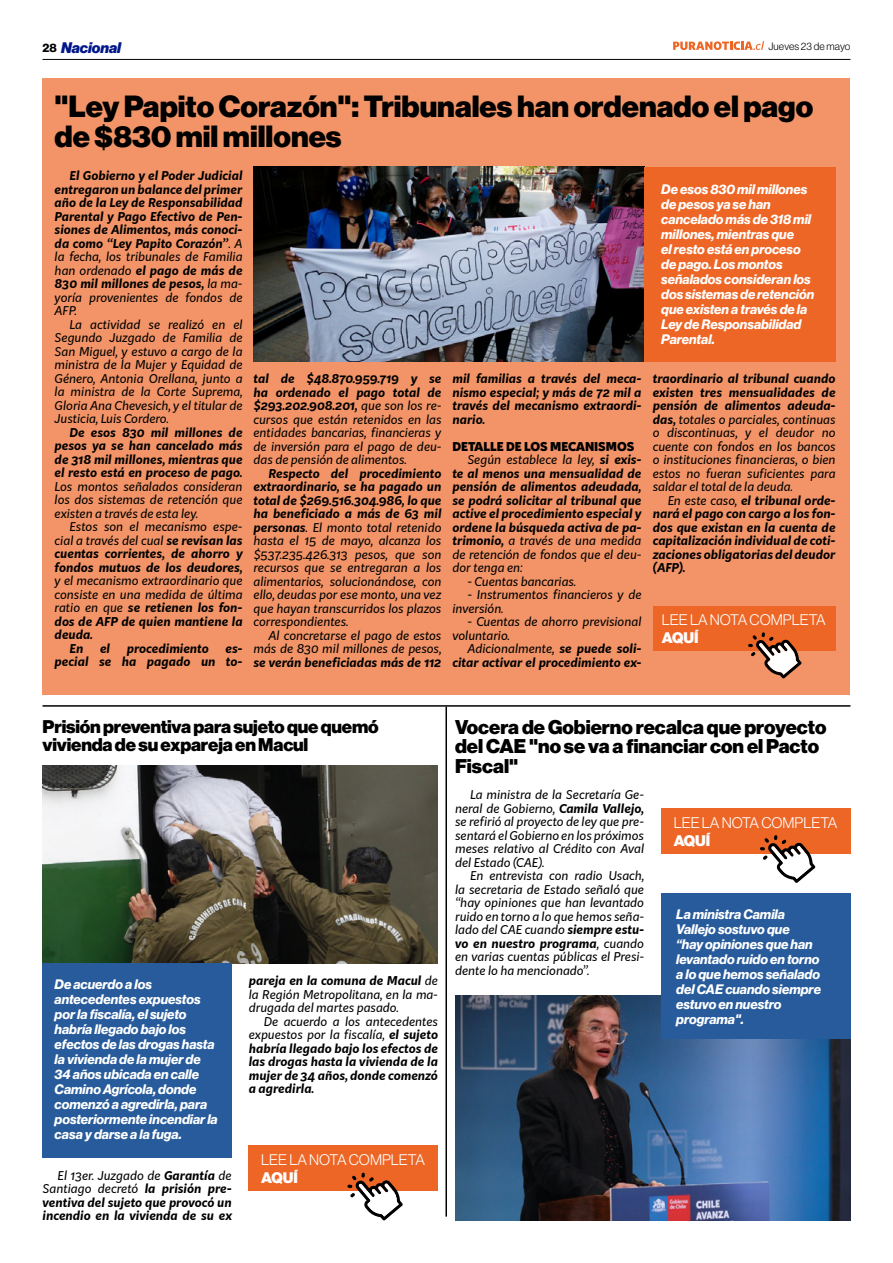
<style>
.page{position:relative;width:893px;height:1263px;background:#fff}
.page>*{position:absolute;margin:0;border:0;box-sizing:border-box;transform-origin:0 0}
.t1{font:30px/30px "N Haas Grotesk DS Pro 95 Blk";color:#000}
.t2{font:19.5px/19.5px "N Haas Grotesk DS Pro 95 Blk";color:#000}
.t3{font:18px/18px "N Haas Grotesk DS Pro 95 Blk";letter-spacing:-.01em;color:#000}
.t4{font:15px "N Haas Grotesk DS Pro 45 Lt";color:#fff}
.t5{font:15px "N Haas Grotesk DS Pro 95 Blk";color:#fff}
.t6{font:15px "N Haas Grotesk DS Pro 96 Blk It";color:#00178a}
.t7{font:13.5px/15px "N Haas Grotesk DS Pro 76 Bd It";color:#fff}
.t8{font:italic 12px/13.5px "Kit Sans";color:#000;text-align:justify}
.t9{font:italic 700 12px/13.5px "Kit Sans";color:#000;text-align:justify}
.t10{font:900 12px "Kit Sans";color:#000}
.t11{font:10.5px "N Haas Grotesk DS Pro 45 Lt";letter-spacing:.02em;color:#000}
.s1{font-family:"N Haas Grotesk DS Pro 75 Bd";font-size:12px;color:#000}
.s2{font-weight:400}
.s3{font-weight:700}
</style>
<div class="page">
<hr style="left:43px;top:59px;width:807px;height:1px;background:#000">
<hr style="left:445px;top:707px;width:2px;height:509px;background:#000">
<img style="left:43px;top:765px;width:395px;height:198px">
<img style="left:455px;top:995px;width:395px;height:225px">
<div style="left:661px;top:893px;width:189px;height:146px;background:#275b9b"></div>
<hr style="left:43px;top:705px;width:807px;height:2px;background:#000">
<div style="left:43px;top:78px;width:807px;height:617px;background:#f29467"></div>
<img style="left:254px;top:167px;width:390px;height:194px">
<div style="left:644px;top:167px;width:192px;height:194px;background:#ed6626"></div>
<div style="left:43px;top:963px;width:189px;height:195px;background:#275b9b"></div>
<div style="left:249px;top:1145px;width:189px;height:46px;background:#ed6626"></div>
<div style="left:661px;top:808px;width:189px;height:46px;background:#ed6626"></div>
<div style="left:653px;top:606px;width:183px;height:44px;background:#ed6626"></div>
<svg style="left:347px;top:1172px;width:56px;height:49px"></svg>
<svg style="left:760px;top:835px;width:55px;height:48px"></svg>
<svg style="left:748px;top:632px;width:54px;height:47px"></svg>
<svg style="left:673px;top:41px;width:91px;height:9px"></svg>
<p class="t6" style="left:43px;top:39px;width:80px"><span class="s1">28</span> Nacional</p>
<p class="t11" style="left:768px;top:40px;width:84px">Jueves 23 de mayo</p>
<h1 class="t1" style="left:55px;top:91px;width:760px">"Ley Papito Corazón": Tribunales han ordenado el pago de $830 mil millones</h1>
<p class="t7" style="left:661px;top:182px;width:155px">De esos 830 mil millones de pesos ya se han cancelado más de 318 mil millones, mientras que<br>el resto está en proceso de pago. Los montos señalados consideran los dos sistemas de retención que existen a través de la<br>Ley de Responsabilidad<br>Parental.</p>
<p class="t9" style="left:55px;top:168px;width:189px;text-indent:15px">El Gobierno y el Poder Judicial entregaron un balance del primer año de la Ley de Responsabilidad Parental y Pago Efectivo de Pen&shy;siones de Alimentos, más conoci&shy;da como “Ley Papito Corazón”<span class="s2">. A la fecha, los tribunales de Familia han ordenado</span> el pago de más de 830 mil millones de pesos, <span class="s2">la ma&shy;yoría provenientes de fondos de AFP.</span></p>
<p class="t8" style="left:55px;top:317px;width:189px;text-indent:15px">La actividad se realizó en el Segundo Juzgado de Familia de San Miguel, y estuvo a cargo de la ministra de la Mujer y Equidad de Género, Antonia Orellana, junto a la ministra de la Corte Suprema, Gloria Ana Chevesich, y el titular de Justicia, Luis Cordero.</p>
<p class="t9" style="left:55px;top:424px;width:189px;text-indent:15px">De esos 830 mil millones de pesos ya se han cancelado más de 318 mil millones, mientras que el resto está en proceso de pago.</p>
<p class="t8" style="left:55px;top:479px;width:189px">Los montos señalados consideran los dos sistemas de retención que existen a través de esta ley.</p>
<p class="t9" style="left:55px;top:519px;width:189px;text-indent:15px"><span class="s2">Estos son el mecanismo espe&shy;cial a través del cual</span> se revisan las cuentas corrientes, de ahorro y fondos mutuos de los deudores,</p>
<p class="t8" style="left:55px;top:573px;width:189px">y el mecanismo extraordinario que</p>
<p class="t8" style="left:55px;top:587px;width:189px">consiste en una medida de última</p>
<p class="t9" style="left:55px;top:600px;width:189px"><span class="s2">ratio en que</span> se retienen los fon-</p>
<p class="t9" style="left:55px;top:613px;width:189px">dos de AFP de quien mantiene la</p>
<p class="t9" style="left:55px;top:627px;width:40px">deuda.</p>
<p class="t9" style="left:70px;top:640px;width:15px">En</p>
<p class="t9" style="left:100px;top:640px;width:12px">el</p>
<p class="t9" style="left:127px;top:640px;width:84px">procedimiento</p>
<p class="t8" style="left:254px;top:371px;width:189px"><span class="s3">tal de $48.870.959.719 y se ha ordenado el pago total de $293.202.908.201,</span> que son los re&shy;cursos que están retenidos en las entidades bancarias, financieras y de inversión para el pago de deu&shy;das de pensión de alimentos.</p>
<p class="t8" style="left:254px;top:466px;width:189px;text-indent:15px"><span class="s3">Respecto del procedimiento extraordinario, se ha pagado un total de $269.516.304.986, lo que ha beneficiado a más de 63 mil personas</span>. El monto total retenido hasta el 15 de mayo, alcanza los $537.235.426.313 pesos, que son recursos que se entregaran a los alimentarios, solucionándose, con ello, deudas por ese monto, una vez que hayan transcurridos los plazos correspondientes.</p>
<p class="t8" style="left:254px;top:628px;width:189px;text-align:right">Al concretarse el pago de estos más de 830 mil millones de pesos,</p>
<p class="t9" style="left:254px;top:654px;width:189px">se verán beneficiadas más de 112</p>
<p class="t9" style="left:452px;top:371px;width:191px">mil familias a través del meca&shy;nismo especial; y más de 72 mil a través del mecanismo extraordi&shy;nario.</p>
<p class="t10" style="left:452px;top:435px;width:183px">DETALLE DE LOS MECANISMOS</p>
<p class="t8" style="left:467px;top:452px;width:176px">Según establece la ley, <span class="s3">si exis-</span></p>
<p class="t9" style="left:452px;top:465px;width:191px">te al menos una mensualidad de</p>
<p class="t9" style="left:452px;top:479px;width:191px">pensión de alimentos adeudada,</p>
<p class="t9" style="left:452px;top:492px;width:191px">se podrá solicitar al tribunal que</p>
<p class="t9" style="left:452px;top:506px;width:191px">active el procedimiento especial y</p>
<p class="t9" style="left:452px;top:519px;width:191px">ordene la búsqueda activa de pa-</p>
<p class="t8" style="left:452px;top:533px;width:191px"><span class="s3">trimonio,</span> a través de una medida</p>
<p class="t8" style="left:452px;top:547px;width:191px">de retención de fondos que el deu-</p>
<p class="t8" style="left:452px;top:560px;width:72px">dor tenga en:</p>
<p class="t8" style="left:467px;top:574px;width:110px">- Cuentas bancarias.</p>
<p class="t8" style="left:452px;top:587px;width:191px;text-indent:15px">- Instrumentos financieros y de inversión.</p>
<p class="t8" style="left:452px;top:614px;width:190px;text-indent:15px">- Cuentas de ahorro previsional voluntario.</p>
<p class="t9" style="left:452px;top:641px;width:191px;text-align:right"><span class="s2">Adicionalmente,</span> se puede soli&shy;citar activar el procedimiento ex-</p>
<p class="t8" style="left:653px;top:371px;width:184px"><span class="s3">traordinario al tribunal cuando existen tres mensualidades de pensión de alimentos adeuda&shy;das,</span> totales o parciales, continuas o discontinuas, y el deudor no cuente con fondos en los bancos o instituciones financieras, o bien estos no fueran suficientes para saldar el total de la deuda.</p>
<p class="t9" style="left:653px;top:492px;width:184px;text-indent:15px"><span class="s2">En este caso,</span> el tribunal orde&shy;nará el pago con cargo a los fon&shy;dos que existan en la cuenta de capitalización individual de coti&shy;zaciones obligatorias del deudor (AFP).</p>
<p class="t4" style="left:662px;top:611px;width:165px">LEE LA NOTA COMPLETA</p>
<p class="t5" style="left:662px;top:629px;width:38px">AQUÍ</p>
<p class="t9" style="left:55px;top:640px;width:189px;text-align:right">es-<br>pecial se ha pagado un to-</p>
<h3 class="t3" style="left:43px;top:717px;width:338px">Prisión preventiva para sujeto que quemó vivienda de su expareja en Macul</h3>
<p class="t7" style="left:55px;top:976px;width:165px">De acuerdo a los antecedentes expuestos por la fiscalía, el sujeto habría llegado bajo los efectos de las drogas hasta la vivienda de la mujer de<br>34 años ubicada en calle<br>Camino Agrícola, donde comenzó a agredirla, para posteriormente incendiar la casa y darse a la fuga.</p>
<p class="t9" style="left:43px;top:1167px;width:191px;text-indent:15px"><span class="s2">El 13er. Juzgado de</span> Garantía <span class="s2">de Santiago decretó</span> la prisión pre&shy;ventiva del sujeto que provocó un incendio en la vivienda de su ex</p>
<p class="t8" style="left:249px;top:973px;width:191px"><span class="s3">pareja en la comuna de Macul</span> de la Región Metropolitana, en la ma&shy;drugada del martes pasado.</p>
<p class="t9" style="left:249px;top:1013px;width:191px;text-indent:15px"><span class="s2">De acuerdo a los antecedentes expuestos por la fiscalía,</span> el sujeto habría llegado bajo los efectos de las drogas hasta la vivienda de la mujer de 34 años, donde comenzó a agredirla.</p>
<p class="t4" style="left:261px;top:1151px;width:165px">LEE LA NOTA COMPLETA</p>
<p class="t5" style="left:261px;top:1169px;width:38px">AQUÍ</p>
<h2 class="t2" style="left:455px;top:717px;width:373px">Vocera de Gobierno recalca que proyecto del CAE "no se va a financiar con el Pacto<br>Fiscal"</h2>
<p class="t8" style="left:455px;top:787px;width:190px;text-indent:15px">La ministra de la Secretaría Ge&shy;neral de Gobierno, <span class="s3">Camila Vallejo, </span>se refirió al proyecto de ley que pre&shy;sentará el Gobierno en los próximos meses relativo al Crédito con Aval del Estado (CAE).</p>
<p class="t8" style="left:455px;top:868px;width:190px;text-indent:15px">En entrevista con radio Usach, la secretaria de Estado señaló que “hay opiniones que han levantado ruido en torno a lo que hemos seña&shy;lado del CAE cuando <span class="s3">siempre estu&shy;vo en nuestro programa</span>, cuando en varias cuentas públicas el Presi&shy;dente lo ha mencionado”.</p>
<p class="t4" style="left:674px;top:814px;width:165px">LEE LA NOTA COMPLETA</p>
<p class="t5" style="left:674px;top:831px;width:38px">AQUÍ</p>
<p class="t7" style="left:676px;top:906px;width:146px">La ministra Camila<br>Vallejo sostuvo que<br>“hay opiniones que han levantado ruido en torno a lo que hemos señalado del CAE cuando siempre estuvo en nuestro programa".</p>
</div>
